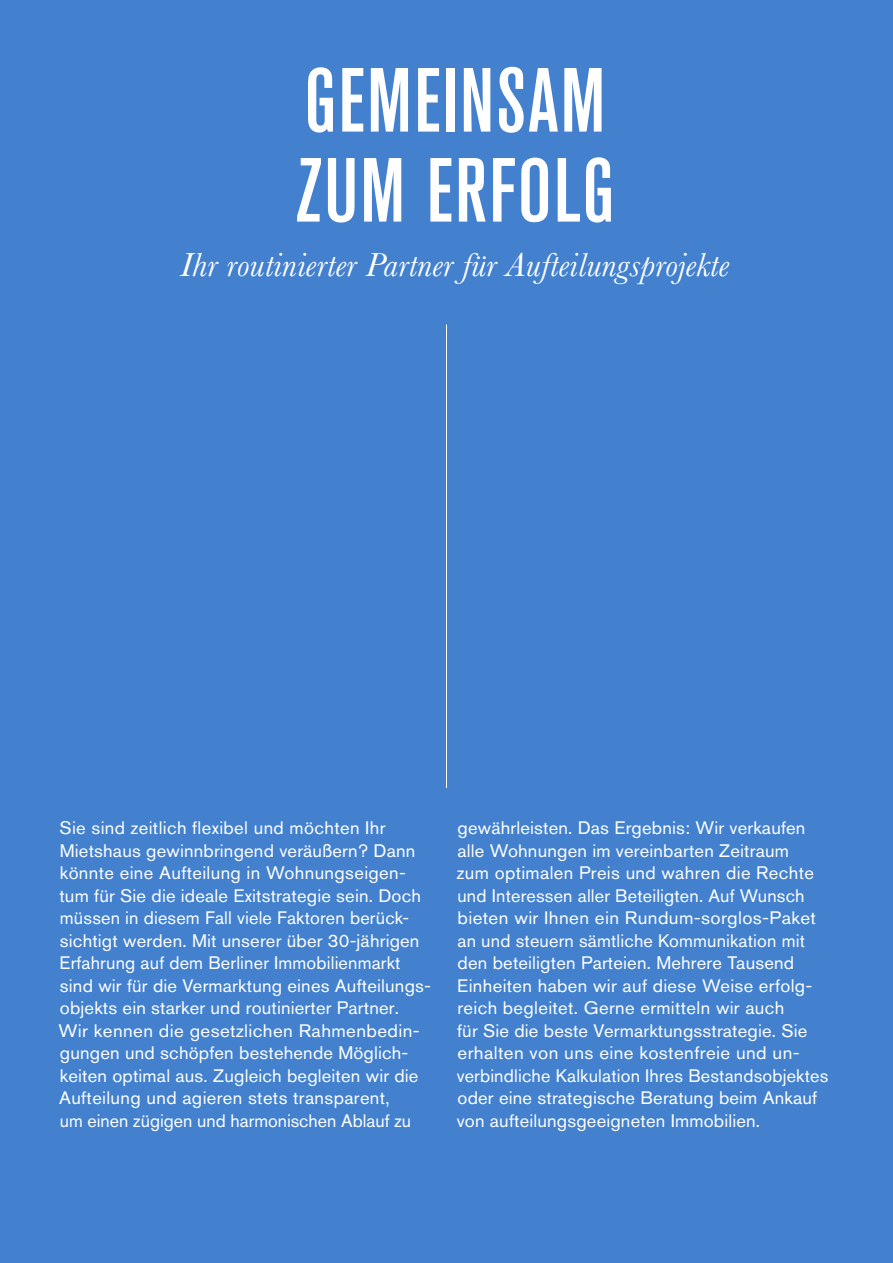
<style>
.page{position:relative;width:893px;height:1263px;background:#4381cf}
.page>*{position:absolute;margin:0;border:0;box-sizing:border-box;transform-origin:0 0}
.t1{font:500 condensed 90px/90px "Akzidenz Grotesk BQ";letter-spacing:.025em;color:#fff}
.t2{font:italic 34.5px "Baskerville";letter-spacing:.01em;color:#fff}
.t3{font:18px/22.5px "Akzidenz Grotesk BQ";letter-spacing:.01em;color:#fff}
</style>
<div class="page">
<hr style="left:446px;top:324px;width:1px;height:464px;background:#fff">
<h1 class="t1" style="left:296px;top:55px;width:320px">GEMEINSAM<br>ZUM ERFOLG</h1>
<h2 class="t2" style="left:181px;top:241px;width:550px">Ihr routinierter Partner für Aufteilungsprojekte</h2>
<p class="t3" style="left:58px;top:817px;width:374px">Sie sind zeitlich flexibel und möchten Ihr Mietshaus gewinnbringend veräußern? Dann könnte eine Aufteilung in Wohnungseigen&shy;tum für Sie die ideale Exitstrategie sein. Doch müssen in diesem Fall viele Faktoren berück&shy;sichtigt werden. Mit unserer über 30-jährigen Erfahrung auf dem Berliner Immobilienmarkt sind wir für die Vermarktung eines Aufteilungs&shy;objekts ein starker und routinierter Partner.<br>Wir kennen die gesetzlichen Rahmenbedin&shy;gungen und schöpfen bestehende Möglich&shy;keiten optimal aus. Zugleich begleiten wir die Aufteilung und agieren stets transparent,<br>um einen zügigen und harmonischen Ablauf zu</p>
<p class="t3" style="left:457px;top:817px;width:373px">gewährleisten. Das Ergebnis: Wir verkaufen alle Wohnungen im vereinbarten Zeitraum<br>zum optimalen Preis und wahren die Rechte und Interessen aller Beteiligten. Auf Wunsch bieten wir Ihnen ein Rundum-sorglos-Paket an und steuern sämtliche Kommunikation mit den beteiligten Parteien. Mehrere Tausend Einheiten haben wir auf diese Weise erfolg&shy;reich begleitet. Gerne ermitteln wir auch<br>für Sie die beste Vermarktungsstrategie. Sie erhalten von uns eine kostenfreie und un&shy;verbindliche Kalkulation Ihres Bestandsobjektes oder eine strategische Beratung beim Ankauf von aufteilungsgeeigneten Immobilien.</p>
</div>
